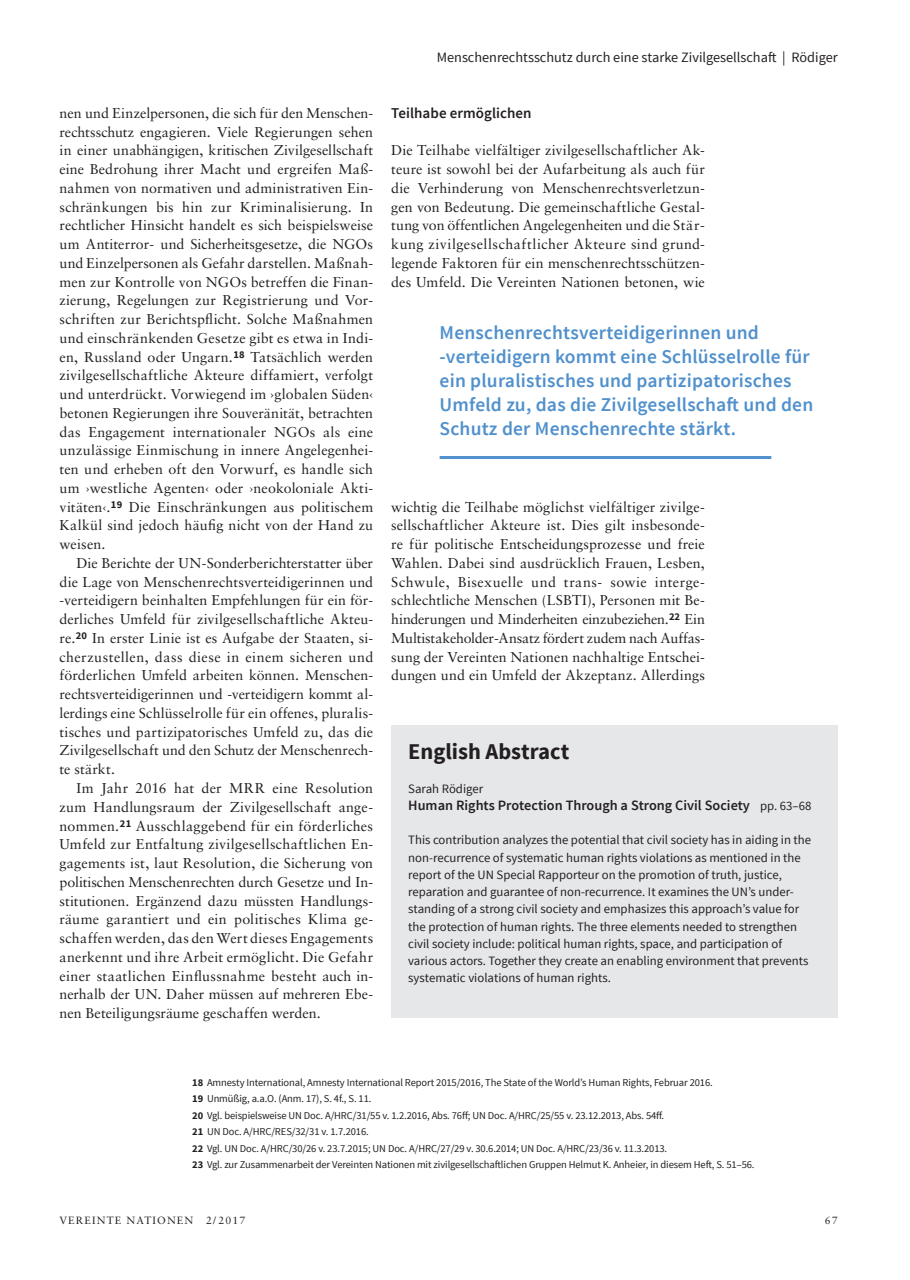
<style>
.page{position:relative;width:910px;height:1280px;background:#fff}
.page>*{position:absolute;margin:0;border:0;box-sizing:border-box;transform-origin:0 0}
.Englisch_Kasten_head{font:700 22.5px "Source Sans Pro";color:#231f20}
.Zitat{font:600 19.5px/24px "Source Sans Pro";letter-spacing:.01em;color:#5090cc}
.Subheadline_schwarz{font:600 15px "Source Sans Pro";letter-spacing:.005em;color:#231f20}
.Fließtext_ohn_Einrüc{font:14.25px/18.8px "Sabon LT Std";letter-spacing:.005em;color:#231f20;text-align:justify}
.Fließtext_mit_Einrüc{font:14.25px/18.8px "Sabon LT Std";color:#231f20;text-align:justify}
.Kolumnentitel{font:14.25px "Source Sans Pro";color:#231f20}
.t1{font:600 14.25px "Source Sans Pro";color:#231f20}
.Infokasten_Text{font:12.75px/17.2px "Source Sans Pro";color:#231f20}
.Fußnotentext{font:10.5px "Source Sans Pro";letter-spacing:-.01em;color:#231f20}
.t2{font:10.5px "Sabon LT Std";letter-spacing:.11em;color:#231f20}
.s1{font-weight:400;font-size:12.75px}
.s2{font-weight:700}
</style>
<div class="page">
<hr style="left:440px;top:456px;width:331px;height:3px;background:#5090cc">
<div style="left:391px;top:725px;width:447px;height:293px;background:#e6e7e9"></div>
<p class="Fließtext_ohn_Einrüc" style="left:60px;top:103px;width:315px">nen und Einzelpersonen, die sich für den Menschen&shy;rechtsschutz engagieren. Viele Regierungen sehen in einer unabhängigen, kritischen Zivilgesellschaft eine Bedrohung ihrer Macht und ergreifen Maß&shy;nahmen von normativen und administrativen Ein&shy;schränkungen bis hin zur Kriminalisierung. In rechtlicher Hinsicht handelt es sich beispielsweise um Antiterror- und Sicherheitsgesetze, die NGOs und Einzelpersonen als Gefahr darstellen. Maßnah&shy;men zur Kontrolle von NGOs betreffen die Finan&shy;zierung, Regelungen zur Registrierung und Vor&shy;schriften zur Berichtspflicht. Solche Maßnahmen und einschränkenden Gesetze gibt es etwa in Indi&shy;en, Russland oder Ungarn.<sup>18</sup> Tatsächlich werden zivilgesellschaftliche Akteure diffamiert, verfolgt und unterdrückt. Vorwiegend im ›globalen Süden‹ betonen Regierungen ihre Souveränität, betrachten das Engagement internationaler NGOs als eine unzulässige Einmischung in innere Angelegenhei&shy;ten und erheben oft den Vorwurf, es handle sich um ›westliche Agenten‹ oder ›neokoloniale Akti&shy;vitäten‹.<sup>19</sup> Die Einschränkungen aus politischem Kalkül sind jedoch häufig nicht von der Hand zu weisen.</p>
<p class="Fließtext_mit_Einrüc" style="left:60px;top:553px;width:315px;text-indent:17px">Die Berichte der UN-Sonderberichterstatter über die Lage von Menschenrechtsverteidigerinnen und -verteidigern beinhalten Empfehlungen für ein för&shy;derliches Umfeld für zivilgesellschaftliche Akteu&shy;re.<sup>20</sup> In erster Linie ist es Aufgabe der Staaten, si&shy;cherzustellen, dass diese in einem sicheren und förderlichen Umfeld arbeiten können. Menschen&shy;rechtsverteidigerinnen und -verteidigern kommt al&shy;lerdings eine Schlüsselrolle für ein offenes, pluralis&shy;tisches und partizipatorisches Umfeld zu, das die Zivilgesellschaft und den Schutz der Menschenrech&shy;te stärkt.</p>
<p class="Fließtext_mit_Einrüc" style="left:60px;top:778px;width:315px;text-indent:17px">Im Jahr 2016 hat der MRR eine Resolution zum Handlungsraum der Zivilgesellschaft ange&shy;nommen.<sup>21</sup> Ausschlaggebend für ein förderliches Umfeld zur Entfaltung zivilgesellschaftlichen En&shy;gagements ist, laut Resolution, die Sicherung von politischen Menschenrechten durch Gesetze und In&shy;stitutionen. Ergänzend dazu müssten Handlungs&shy;räume garantiert und ein politisches Klima ge&shy;schaffen werden, das den Wert dieses Engagements anerkennt und ihre Arbeit ermöglicht. Die Gefahr einer staatlichen Einflussnahme besteht auch in&shy;nerhalb der UN. Daher müssen auf mehreren Ebe&shy;nen Beteiligungsräume geschaffen werden.</p>
<p class="Kolumnentitel" style="left:437px;top:49px;width:402px">Menschenrechtsschutz durch eine starke Zivilgesellschaft | Rödiger</p>
<p class="Subheadline_schwarz" style="left:391px;top:103px;width:142px">Teilhabe ermöglichen</p>
<p class="Fließtext_ohn_Einrüc" style="left:391px;top:141px;width:315px">Die Teilhabe vielfältiger zivilgesellschaftlicher Ak&shy;teure ist sowohl bei der Aufarbeitung als auch für die Verhinderung von Menschenrechtsverletzun&shy;gen von Bedeutung. Die gemeinschaftliche Gestal&shy;tung von öffentlichen Angelegenheiten und die Stär&shy;kung zivilgesellschaftlicher Akteure sind grund&shy;legende Faktoren für ein menschenrechtsschützen&shy;des Umfeld. Die Vereinten Nationen betonen, wie</p>
<p class="Zitat" style="left:440px;top:321px;width:375px">Menschenrechtsverteidigerinnen und -verteidigern kommt eine Schlüsselrolle für ein pluralistisches und partizipatorisches Umfeld zu, das die Zivilgesellschaft und den Schutz der Menschenrechte stärkt.</p>
<p class="Fließtext_ohn_Einrüc" style="left:391px;top:497px;width:315px">wichtig die Teilhabe möglichst vielfältiger zivilge&shy;sellschaftlicher Akteure ist. Dies gilt insbesonde&shy;re für politische Entscheidungsprozesse und freie Wahlen. Dabei sind ausdrücklich Frauen, Lesben, Schwule, Bisexuelle und trans- sowie interge&shy;schlechtliche Menschen (LSBTI), Personen mit Be&shy;hinderungen und Minderheiten einzubeziehen.<sup>22</sup> Ein Multistakeholder-Ansatz fördert zudem nach Auffas&shy;sung der Vereinten Nationen nachhaltige Entschei&shy;dungen und ein Umfeld der Akzeptanz. Allerdings</p>
<p class="Englisch_Kasten_head" style="left:408px;top:737px;width:163px">English Abstract</p>
<p class="Infokasten_Text" style="left:408px;top:780px;width:76px">Sarah Rödiger</p>
<p class="t1" style="left:408px;top:796px;width:405px">Human Rights Protection Through a Strong Civil Society <span class="s1">pp. 63–68</span></p>
<p class="Infokasten_Text" style="left:408px;top:832px;width:404px">This contribution analyzes the potential that civil society has in aiding in the non-recurrence of systematic human rights violations as mentioned in the report of the UN Special Rapporteur on the promotion of truth, justice, reparation and guarantee of non-recurrence. It examines the UN’s under&shy;standing of a strong civil society and emphasizes this approach’s value for the protection of human rights. The three elements needed to strengthen civil society include: political human rights, space, and participation of various actors. Together they create an enabling environment that prevents systematic violations of human rights.</p>
<p class="Fußnotentext" style="left:192px;top:1075px;width:522px"><span class="s2">18</span> Amnesty International, Amnesty International Report 2015/2016, The State of the World’s Human Rights, Februar 2016.</p>
<p class="Fußnotentext" style="left:192px;top:1092px;width:181px"><span class="s2">19</span> Unmüßig, a.a.O. (Anm. 17), S. 4f., S. 11.</p>
<p class="Fußnotentext" style="left:192px;top:1108px;width:473px"><span class="s2">20</span> Vgl. beispielsweise UN Doc. A/HRC/31/55 v. 1.2.2016, Abs. 76ff; UN Doc. A/HRC/25/55 v. 23.12.2013, Abs. 54ff.</p>
<p class="Fußnotentext" style="left:192px;top:1125px;width:178px"><span class="s2">21</span> UN Doc. A/HRC/RES/32/31 v. 1.7.2016.</p>
<p class="Fußnotentext" style="left:192px;top:1141px;width:476px"><span class="s2">22</span> Vgl. UN Doc. A/HRC/30/26 v. 23.7.2015; UN Doc. A/HRC/27/29 v. 30.6.2014; UN Doc. A/HRC/23/36 v. 11.3.2013.</p>
<p class="Fußnotentext" style="left:192px;top:1158px;width:564px"><span class="s2">23</span> Vgl. zur Zusammenarbeit der Vereinten Nationen mit zivilgesellschaftlichen Gruppen Helmut K. Anheier, in diesem Heft, S. 51–56.</p>
<p class="t2" style="left:60px;top:1214px;width:187px">VEREINTE NATIONEN 2/2017</p>
<p class="t2" style="left:825px;top:1214px;width:14px">67</p>
</div>
